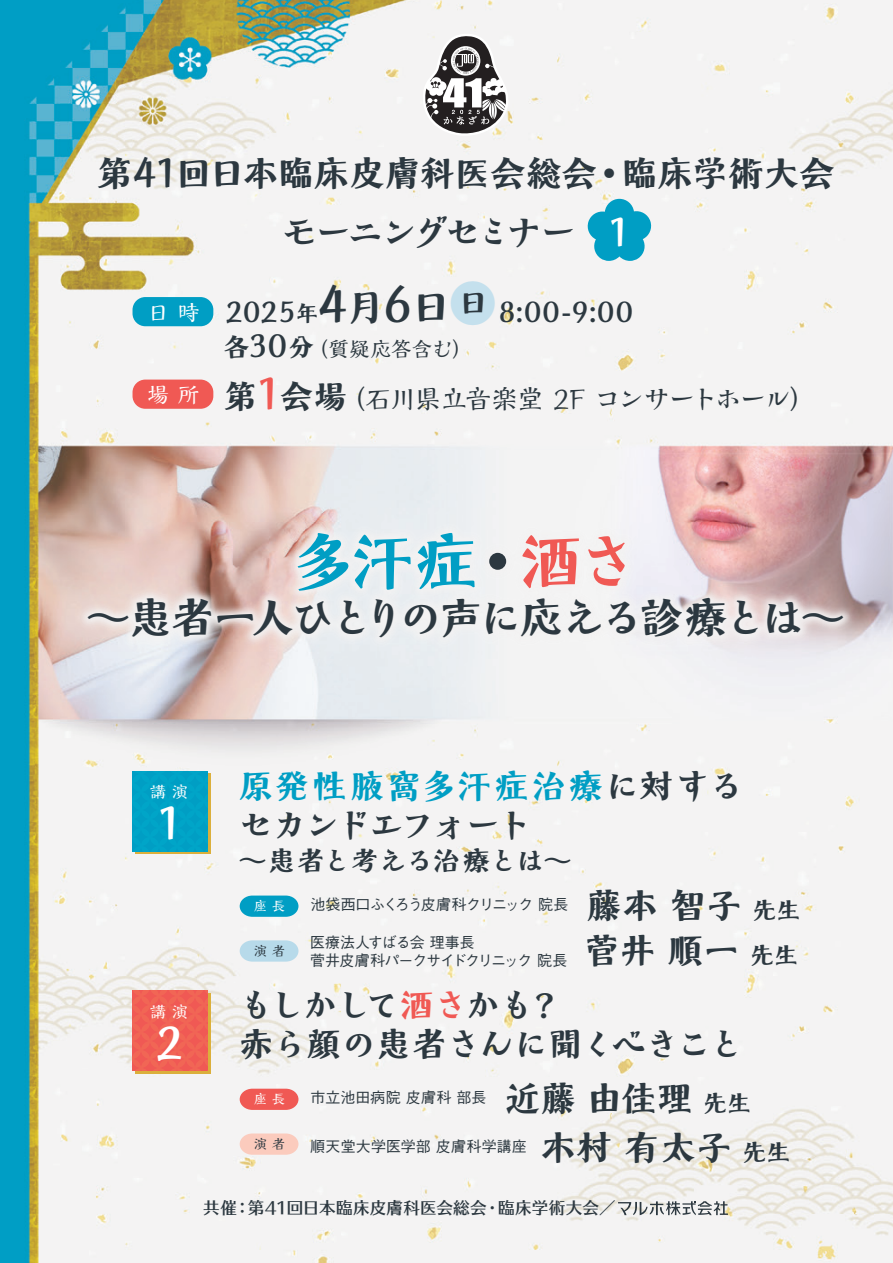
<style>
.page{position:relative;width:893px;height:1263px;background:#fff}
.page>*{position:absolute;margin:0;border:0;box-sizing:border-box;transform-origin:0 0}
.t1{font:700 63.75px "Moaria Std";color:#009ec4}
.t2{font:700 45.3px "Moaria Std";color:#fff}
.t3{font:700 43.5px "Moaria Std";letter-spacing:-.09em;color:#2c3840}
.t4{font:700 36.3px/58.7px "Moaria Std";letter-spacing:-.04em;color:#2c3840;text-align:center}
.t5{font:700 36px "Moaria Std";color:#2c3840}
.t6{font:700 34.5px/39px "Moaria Std";letter-spacing:-.015em;color:#2c3840}
.t7{font:700 34.5px/39px "Moaria Std";letter-spacing:.01em;color:#2c3840}
.t8{font:700 28.5px "Moaria Std";color:#2c3840}
.t9{font:700 27.6px "Moaria Std";letter-spacing:-.005em;color:#2c3840}
.t10{font:27px "Moaria Std";letter-spacing:-.075em;color:#2c3840}
.t11{font:22.5px "Moaria Std";color:#fff}
.t12{font:21.15px "Moaria Std";letter-spacing:-.02em;color:#2c3840}
.t13{font:16.5px "UD Typos 512 Std";letter-spacing:.015em;color:#2c3840}
.t14{font:16.5px "Moaria Std";color:#fff}
.t15{font:500 15px "Gothic BBB Pr 6";letter-spacing:-.075em;color:#2c3840}
.t16{font:500 15px "Gothic BBB Pr 6";letter-spacing:-.005em;color:#2c3840}
.t17{font:13.5px "Moaria Std";color:#fff}
.t18{font:13.5px "Moaria Std";color:#2c3840}
.s1{font-size:39.9px}
.s2{font-size:39.45px;color:#fff}
.s3{font-size:22.8px}
.s4{font-size:49.5px}
.s5{font-size:39.6px}
.s6{font-size:49.5px;color:#c4e0ed}
.s7{font-weight:700;font-size:26.4px}
.s8{font-weight:700;font-size:31.65px}
.s9{font-weight:700;font-size:33.6px}
.s10{font-weight:700;font-size:43.8px;color:#f05954}
.s11{color:#2c3840}
.s12{color:#f05954}
.s13{color:#009ec4}
.s14{font-size:24px}
</style>
<div class="page">
<img style="left:0;top:0;width:893px;height:1263px">
<div style="left:133px;top:297px;width:80px;height:29px;background:#009ec4;border-radius:13px"></div>
<div style="left:133px;top:380px;width:80px;height:29px;background:#f05954;border-radius:13px"></div>
<img style="left:28px;top:471px;width:865px;height:230px">
<svg style="left:240px;top:895px;width:58px;height:22px"></svg>
<svg style="left:240px;top:940px;width:58px;height:21px"></svg>
<svg style="left:136px;top:773px;width:75px;height:81px"></svg>
<div style="left:133px;top:771px;width:75px;height:80px;background:#00a3c7"></div>
<svg style="left:240px;top:1089px;width:58px;height:21px"></svg>
<svg style="left:240px;top:1133px;width:58px;height:22px"></svg>
<div style="left:136px;top:993px;width:75px;height:80px;background:#dbaf3b"></div>
<div style="left:133px;top:990px;width:75px;height:81px;background:#f06255"></div>
<svg style="left:586px;top:199px;width:67px;height:62px"></svg>
<svg style="left:618px;top:1201px;width:110px;height:14px"></svg>
<svg style="left:422px;top:34px;width:87px;height:102px"></svg>
<h3 class="t4" style="left:97px;top:142px;width:739px">第<span class="s1">41</span>回日本臨床皮膚科医会総会・臨床学術大会モーニングセミナー <span class="s2">1</span></h3>
<h3 class="t11" style="left:147px;top:297px;width:54px">日 時</h3>
<h3 class="t11" style="left:147px;top:379px;width:54px">場 所</h3>
<h3 class="t8" style="left:225px;top:291px;width:410px">2025<span class="s3">年</span><span class="s4">4</span><span class="s5">月</span><span class="s4">6</span><span class="s5">日</span><span class="s6">●</span><sup>日</sup> 8:00-9:00</h3>
<h3 class="t12" style="left:224px;top:335px;width:251px"><span class="s7">各</span><span class="s8">30</span><span class="s7">分</span>（質疑応答含む）</h3>
<h3 class="t10" style="left:224px;top:380px;width:593px"><span class="s9">第</span><span class="s10">1</span><span class="s9">会場</span>（石川県立音楽堂 2F コンサートホール）</h3>
<h1 class="t1" style="left:291px;top:517px;width:350px">多汗症<span class="s11">・</span><span class="s12">酒さ</span></h1>
<h3 class="t3" style="left:87px;top:587px;width:759px">～患者一人ひとりの声に応える診療とは～</h3>
<p class="t14" style="left:150px;top:781px;width:40px">講 演</p>
<h2 class="t2" style="left:155px;top:791px;width:30px">1</h2>
<p class="t14" style="left:150px;top:1000px;width:40px">講 演</p>
<h2 class="t2" style="left:155px;top:1010px;width:30px">2</h2>
<h3 class="t7" style="left:239px;top:765px;width:506px"><span class="s13">原発性腋窩多汗症治療</span>に対するセカンドエフォート</h3>
<h3 class="t9" style="left:239px;top:842px;width:334px">～患者と考える治療とは～</h3>
<p class="t17" style="left:254px;top:897px;width:33px">座 長</p>
<p class="t18" style="left:254px;top:942px;width:33px">演 者</p>
<p class="t15" style="left:310px;top:892px;width:260px">池袋西口ふくろう皮膚科クリニック 院長</p>
<h3 class="t5" style="left:586px;top:880px;width:216px">藤本 智子<span class="s14">先生</span></h3>
<h3 class="t5" style="left:584px;top:926px;width:216px">菅井 順一<span class="s14">先生</span></h3>
<p class="t16" style="left:310px;top:930px;width:166px">医療法人すばる会 理事長</p>
<p class="t15" style="left:310px;top:948px;width:274px">菅井皮膚科パークサイドクリニック 院長　</p>
<h3 class="t6" style="left:239px;top:983px;width:505px">もしかして<span class="s12">酒さ</span>かも？<br>赤ら顔の患者さんに聞くべきこと</h3>
<p class="t17" style="left:254px;top:1090px;width:33px">座 長</p>
<p class="t18" style="left:254px;top:1135px;width:33px">演 者</p>
<p class="t16" style="left:310px;top:1134px;width:218px">順天堂大学医学部 皮膚科学講座</p>
<h3 class="t5" style="left:540px;top:1122px;width:252px">木村 有太子<span class="s14">先生</span></h3>
<p class="t16" style="left:310px;top:1085px;width:178px">市立池田病院 皮膚科 部長</p>
<h3 class="t5" style="left:504px;top:1073px;width:248px">近藤 由佳理<span class="s14">先生</span></h3>
<p class="t13" style="left:203px;top:1193px;width:414px">共催：第41回日本臨床皮膚科医会総会・臨床学術大会／</p>
</div>
